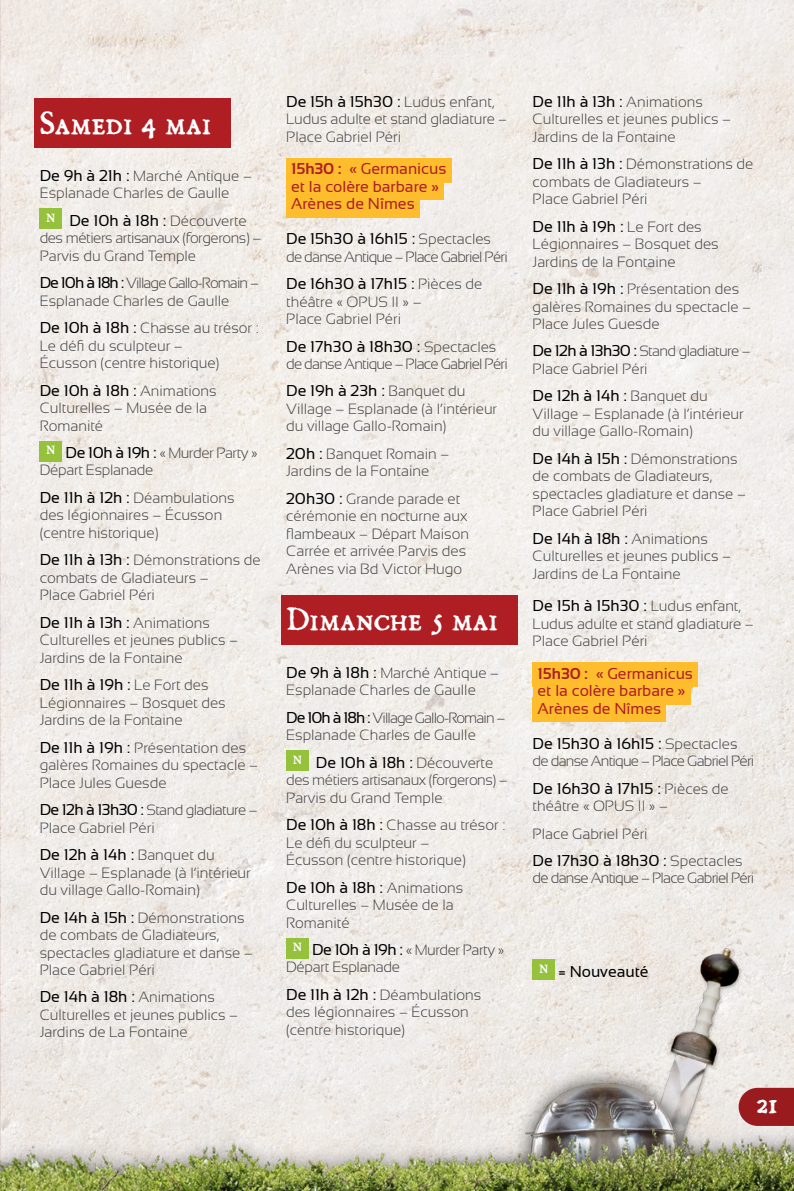
<style>
.page{position:relative;width:794px;height:1191px;background:#fff}
.page>*{position:absolute;margin:0;border:0;box-sizing:border-box;transform-origin:0 0}
.t1{font:28px "Dominican Small Caps";color:#fff}
.t2{font:24.5px "Dominican Small Caps";color:#fff}
.t3{font:15.75px "Sansation";color:#000}
.t4{font:15.75px/17.5px "Sansation";color:#af1e23}
.t5{font:300 14.88px/17.5px "Sansation";color:#3c3a3b}
.t6{font:300 14.88px/17.5px "Sansation";letter-spacing:-.02em;color:#3c3a3b}
.t7{font:300 14.88px "Sansation";letter-spacing:-.05em;color:#3c3a3b}
.t8{font:300 14.88px/17.5px "Sansation";letter-spacing:-.03em;color:#3c3a3b}
.t9{font:10.5px "Dominican Small Caps";color:#fff}
.s1{font-weight:400;font-size:15.75px;color:#000}
.s2{font-weight:300;font-size:14.88px;color:#3c3a3b}
.s3{font-weight:700}
</style>
<div class="page">
<img style="left:0;top:0;width:794px;height:1107px">
<img style="left:0;top:1038px;width:169px;height:69px">
<img style="left:435px;top:945px;width:359px;height:162px">
<div style="left:35px;top:98px;width:196px;height:50px;background:#af1e23"></div>
<div style="left:40px;top:208px;width:22px;height:21px;background:#96c13d"></div>
<div style="left:40px;top:440px;width:22px;height:21px;background:#96c13d"></div>
<div style="left:286px;top:158px;width:165px;height:24px;background:#febd2d"></div>
<div style="left:286px;top:175px;width:158px;height:25px;background:#febd2d"></div>
<div style="left:286px;top:193px;width:134px;height:24px;background:#febd2d"></div>
<div style="left:281px;top:595px;width:236px;height:50px;background:#af1e23"></div>
<div style="left:286px;top:750px;width:22px;height:21px;background:#96c13d"></div>
<div style="left:286px;top:937px;width:22px;height:21px;background:#96c13d"></div>
<div style="left:532px;top:662px;width:166px;height:25px;background:#febd2d"></div>
<div style="left:532px;top:679px;width:158px;height:25px;background:#febd2d"></div>
<div style="left:532px;top:697px;width:134px;height:25px;background:#febd2d"></div>
<img style="left:0;top:1107px;width:794px;height:84px">
<div style="left:532px;top:959px;width:23px;height:21px;background:#96c13d"></div>
<svg style="left:738px;top:1087px;width:56px;height:39px;background:#a13033"></svg>
<h1 class="t1" style="left:40px;top:103px;width:173px">Samedi 4 mai</h1>
<p class="t5" style="left:40px;top:167px;width:214px"><span class="s1">De 9h à 21h :</span> Marché Antique –<br>Esplanade Charles de Gaulle</p>
<p class="t9" style="left:46px;top:211px;width:10px">N</p>
<p class="t3" style="left:69px;top:211px;width:179px">De 10h à 18h : <span class="s2">Découverte</span></p>
<p class="t8" style="left:40px;top:229px;width:223px">des métiers artisanaux (forgerons) –<br>Parvis du Grand Temple</p>
<p class="t5" style="left:40px;top:274px;width:221px"><span class="s1">De 10h à 18h :</span> Village Gallo-Romain –<br>Esplanade Charles de Gaulle</p>
<p class="t5" style="left:40px;top:319px;width:220px"><span class="s1">De 10h à 18h :</span> Chasse au trésor :<br>Le défi du sculpteur –<br>Écusson (centre historique)</p>
<p class="t3" style="left:40px;top:381px;width:178px">De 10h à 18h : <span class="s2">Animations</span></p>
<p class="t5" style="left:40px;top:399px;width:169px">Culturelles – Musée de la<br>Romanité</p>
<p class="t6" style="left:40px;top:444px;width:220px;text-indent:7px"><sup>N</sup> <span class="s1">De 10h à 19h :</span> « Murder Party »<br>Départ Esplanade</p>
<p class="t5" style="left:40px;top:489px;width:196px"><span class="s1">De 11h à 12h :</span> Déambulations des légionnaires – Écusson (centre historique)</p>
<p class="t5" style="left:40px;top:551px;width:222px"><span class="s1">De 11h à 13h :</span> Démonstrations de combats de Gladiateurs –<br>Place Gabriel Péri</p>
<p class="t3" style="left:40px;top:613px;width:172px">De 11h à 13h : <span class="s2">Animations</span></p>
<p class="t5" style="left:40px;top:631px;width:200px">Culturelles et jeunes publics –<br>Jardins de la Fontaine</p>
<p class="t3" style="left:40px;top:676px;width:170px">De 11h à 19h : <span class="s2">Le Fort des</span></p>
<p class="t5" style="left:40px;top:694px;width:188px">Légionnaires – Bosquet des<br>Jardins de la Fontaine</p>
<p class="t5" style="left:40px;top:739px;width:220px"><span class="s1">De 11h à 19h :</span> Présentation des galères Romaines du spectacle –<br>Place Jules Guesde</p>
<p class="t6" style="left:40px;top:801px;width:219px"><span class="s1">De 12h à 13h30 :</span> Stand gladiature –<br>Place Gabriel Péri</p>
<p class="t3" style="left:40px;top:846px;width:177px">De 12h à 14h : <span class="s2">Banquet du</span></p>
<p class="t5" style="left:40px;top:863px;width:213px">Village – Esplanade (à l’intérieur du village Gallo-Romain)</p>
<p class="t5" style="left:40px;top:908px;width:215px"><span class="s1">De 14h à 15h :</span> Démonstrations de combats de Gladiateurs, spectacles gladiature et danse –<br>Place Gabriel Péri</p>
<p class="t3" style="left:40px;top:988px;width:177px">De 14h à 18h : <span class="s2">Animations</span></p>
<p class="t5" style="left:40px;top:1006px;width:200px">Culturelles et jeunes publics –<br>Jardins de La Fontaine</p>
<p class="t3" style="left:286px;top:92px;width:210px">De 15h à 15h30 : <span class="s2">Ludus enfant,</span></p>
<p class="t5" style="left:286px;top:110px;width:222px">Ludus adulte et stand gladiature –<br>Place Gabriel Péri</p>
<p class="t4" style="left:291px;top:160px;width:157px"><span class="s3">15h30 :</span> « Germanicus et la colère barbare »<br>Arènes de Nîmes</p>
<p class="t3" style="left:286px;top:230px;width:206px">De 15h30 à 16h15 : <span class="s2">Spectacles</span></p>
<p class="t7" style="left:286px;top:248px;width:223px">de danse Antique – Place Gabriel Péri</p>
<p class="t3" style="left:286px;top:275px;width:198px">De 16h30 à 17h15 : <span class="s2">Pièces de</span></p>
<p class="t5" style="left:286px;top:293px;width:137px">théâtre « OPUS II » –<br>Place Gabriel Péri</p>
<p class="t3" style="left:286px;top:337px;width:212px">De 17h30 à 18h30 : <span class="s2">Spectacles</span></p>
<p class="t7" style="left:286px;top:355px;width:223px">de danse Antique – Place Gabriel Péri</p>
<p class="t3" style="left:286px;top:382px;width:181px">De 19h à 23h : <span class="s2">Banquet du</span></p>
<p class="t5" style="left:286px;top:400px;width:213px">Village – Esplanade (à l’intérieur du village Gallo-Romain)</p>
<p class="t5" style="left:286px;top:445px;width:164px"><span class="s1">20h :</span> Banquet Romain –<br>Jardins de la Fontaine</p>
<p class="t5" style="left:286px;top:490px;width:184px"><span class="s1">20h30 :</span> Grande parade et cérémonie en nocturne aux flambeaux – Départ Maison<br>Carrée et arrivée Parvis des<br>Arènes via Bd Victor Hugo</p>
<h1 class="t1" style="left:286px;top:600px;width:213px">Dimanche 5 mai</h1>
<p class="t5" style="left:286px;top:664px;width:214px"><span class="s1">De 9h à 18h :</span> Marché Antique –<br>Esplanade Charles de Gaulle</p>
<p class="t5" style="left:286px;top:709px;width:221px"><span class="s1">De 10h à 18h :</span> Village Gallo-Romain –<br>Esplanade Charles de Gaulle</p>
<p class="t9" style="left:293px;top:752px;width:10px">N</p>
<p class="t3" style="left:316px;top:753px;width:179px">De 10h à 18h : <span class="s2">Découverte</span></p>
<p class="t8" style="left:286px;top:771px;width:223px">des métiers artisanaux (forgerons) –<br>Parvis du Grand Temple</p>
<p class="t5" style="left:286px;top:816px;width:220px"><span class="s1">De 10h à 18h :</span> Chasse au trésor :<br>Le défi du sculpteur –<br>Écusson (centre historique)</p>
<p class="t3" style="left:286px;top:878px;width:179px">De 10h à 18h : <span class="s2">Animations</span></p>
<p class="t5" style="left:286px;top:896px;width:169px">Culturelles – Musée de la<br>Romanité</p>
<p class="t6" style="left:286px;top:941px;width:220px;text-indent:7px"><sup>N</sup> <span class="s1">De 10h à 19h :</span> « Murder Party »<br>Départ Esplanade</p>
<p class="t5" style="left:286px;top:986px;width:196px"><span class="s1">De 11h à 12h :</span> Déambulations des légionnaires – Écusson (centre historique)</p>
<p class="t3" style="left:532px;top:92px;width:172px">De 11h à 13h : <span class="s2">Animations</span></p>
<p class="t5" style="left:532px;top:110px;width:200px">Culturelles et jeunes publics –<br>Jardins de la Fontaine</p>
<p class="t5" style="left:532px;top:155px;width:222px"><span class="s1">De 11h à 13h :</span> Démonstrations de combats de Gladiateurs –<br>Place Gabriel Péri</p>
<p class="t3" style="left:532px;top:217px;width:171px">De 11h à 19h : <span class="s2">Le Fort des</span></p>
<p class="t5" style="left:532px;top:235px;width:188px">Légionnaires – Bosquet des<br>Jardins de la Fontaine</p>
<p class="t5" style="left:532px;top:280px;width:220px"><span class="s1">De 11h à 19h :</span> Présentation des galères Romaines du spectacle –<br>Place Jules Guesde</p>
<p class="t6" style="left:532px;top:342px;width:219px"><span class="s1">De 12h à 13h30 :</span> Stand gladiature –<br>Place Gabriel Péri</p>
<p class="t3" style="left:532px;top:387px;width:177px">De 12h à 14h : <span class="s2">Banquet du</span></p>
<p class="t5" style="left:532px;top:405px;width:213px">Village – Esplanade (à l’intérieur du village Gallo-Romain)</p>
<p class="t5" style="left:532px;top:450px;width:215px"><span class="s1">De 14h à 15h :</span> Démonstrations de combats de Gladiateurs, spectacles gladiature et danse –<br>Place Gabriel Péri</p>
<p class="t3" style="left:532px;top:529px;width:177px">De 14h à 18h : <span class="s2">Animations</span></p>
<p class="t5" style="left:532px;top:547px;width:200px">Culturelles et jeunes publics –<br>Jardins de La Fontaine</p>
<p class="t3" style="left:532px;top:597px;width:210px">De 15h à 15h30 : <span class="s2">Ludus enfant,</span></p>
<p class="t5" style="left:532px;top:615px;width:222px">Ludus adulte et stand gladiature –<br>Place Gabriel Péri</p>
<p class="t4" style="left:537px;top:664px;width:157px"><span class="s3">15h30 :</span> « Germanicus et la colère barbare »<br>Arènes de Nîmes</p>
<p class="t3" style="left:532px;top:734px;width:206px">De 15h30 à 16h15 : <span class="s2">Spectacles</span></p>
<p class="t7" style="left:532px;top:752px;width:223px">de danse Antique – Place Gabriel Péri</p>
<p class="t3" style="left:532px;top:779px;width:198px">De 16h30 à 17h15 : <span class="s2">Pièces de</span></p>
<p class="t5" style="left:532px;top:792px;width:137px;line-height:27.5px">théâtre « OPUS II » –<br>Place Gabriel Péri</p>
<p class="t3" style="left:532px;top:851px;width:211px">De 17h30 à 18h30 : <span class="s2">Spectacles</span></p>
<p class="t7" style="left:532px;top:870px;width:223px">de danse Antique – Place Gabriel Péri</p>
<p class="t3" style="left:539px;top:962px;width:111px"><sup>N</sup> = Nouveauté</p>
<h2 class="t2" style="left:756px;top:1086px;width:23px">21</h2>
</div>
